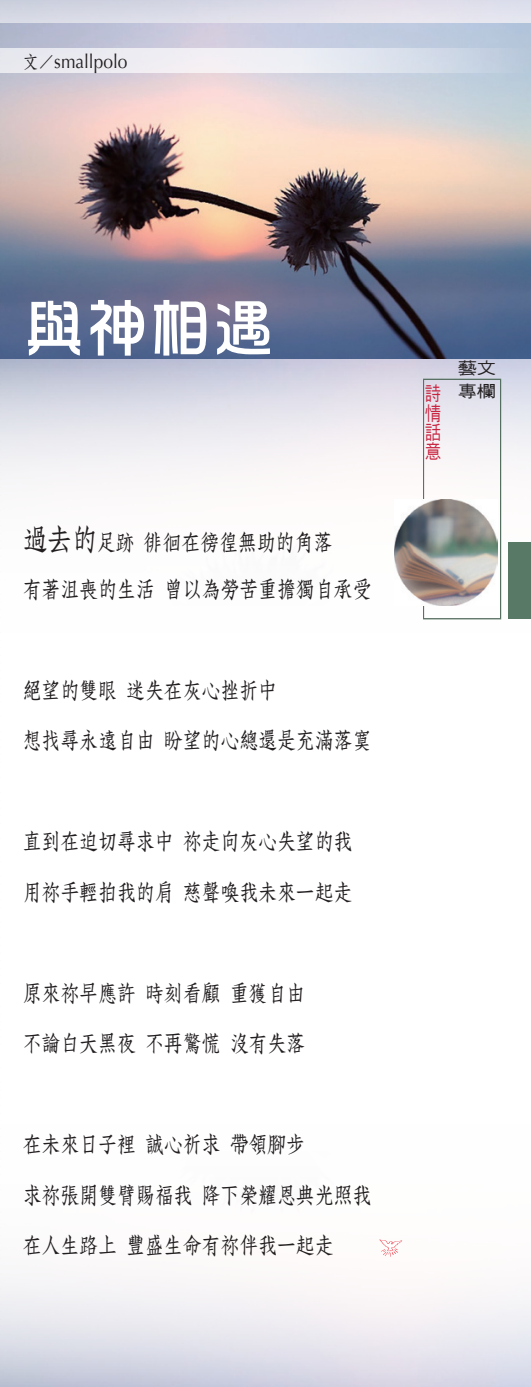
<style>
.page{position:relative;width:531px;height:1387px;background:#fff}
.page>*{position:absolute;margin:0;border:0;box-sizing:border-box;transform-origin:0 0}
.題目{font:63px "DF Hua Zong W5 WIN BF";color:#fff}
.詩情話意{font:22.75px "DF Fang Song W6 WIN BF";letter-spacing:-.025em;color:#231f20;scale:.85 1}
.作者{font:19.25px "Optima";color:#231f20;scale:.9 1}
.t1{font:19.25px/19.2px "DF Hei W5 WIN BF";color:#c8233f;text-align:justify;scale:.85 1}
.t2{font:16.45px/23.1px "DF Hei W5 WIN BF";color:#231f20;scale:1.18 1}
.s1{font-family:"DF Fang Song W6 WIN BF";font-size:17.5px}
.s2{font-size:29.75px}
</style>
<div class="page">
<img style="left:1px;top:23px;width:530px;height:597px">
<svg style="left:1px;top:49px;width:530px;height:24px;fill:#e9eaf1"></svg>
<div style="left:423px;top:379px;width:78px;height:240px;border:1px solid #577965"></div>
<img style="left:394px;top:499px;width:103px;height:106px">
<svg style="left:379px;top:1239px;width:23px;height:17px"></svg>
<div style="left:508px;top:542px;width:23px;height:77px;background:#577965"></div>
<svg style="left:0;top:0;width:1px;height:1387px"></svg>
<p class="作者" style="left:23px;top:49px;width:118px"><span class="s1">文／</span>smallpolo</p>
<p class="題目" style="left:23px;top:296px;width:253px">與神相遇</p>
<p class="詩情話意" style="left:22px;top:531px;width:366px"><span class="s2">過去的</span>足跡 徘徊在徬徨無助的角落</p>
<p class="詩情話意" style="left:22px;top:578px;width:412px">有著沮喪的生活 曾以為勞苦重擔獨自承受</p>
<p class="詩情話意" style="left:22px;top:679px;width:301px">絕望的雙眼 迷失在灰心挫折中</p>
<p class="詩情話意" style="left:22px;top:729px;width:412px">想找尋永遠自由 盼望的心總還是充滿落寞</p>
<p class="詩情話意" style="left:22px;top:830px;width:390px">直到在迫切尋求中 祢走向灰心失望的我</p>
<p class="詩情話意" style="left:22px;top:880px;width:390px">用祢手輕拍我的肩 慈聲喚我未來一起走</p>
<p class="詩情話意" style="left:22px;top:981px;width:334px">原來祢早應許 時刻看顧 重獲自由</p>
<p class="詩情話意" style="left:22px;top:1032px;width:334px">不論白天黑夜 不再驚慌 沒有失落</p>
<p class="詩情話意" style="left:22px;top:1133px;width:334px">在未來日子裡 誠心祈求 帶領腳步</p>
<p class="詩情話意" style="left:22px;top:1183px;width:412px">求祢張開雙臂賜福我 降下榮耀恩典光照我</p>
<p class="詩情話意" style="left:22px;top:1234px;width:368px">在人生路上 豐盛生命有祢伴我一起走</p>
<p class="t1" style="left:425px;top:384px;width:20px">詩情話意</p>
<p class="t2" style="left:458px;top:356px;width:34px">藝文專欄</p>
</div>
